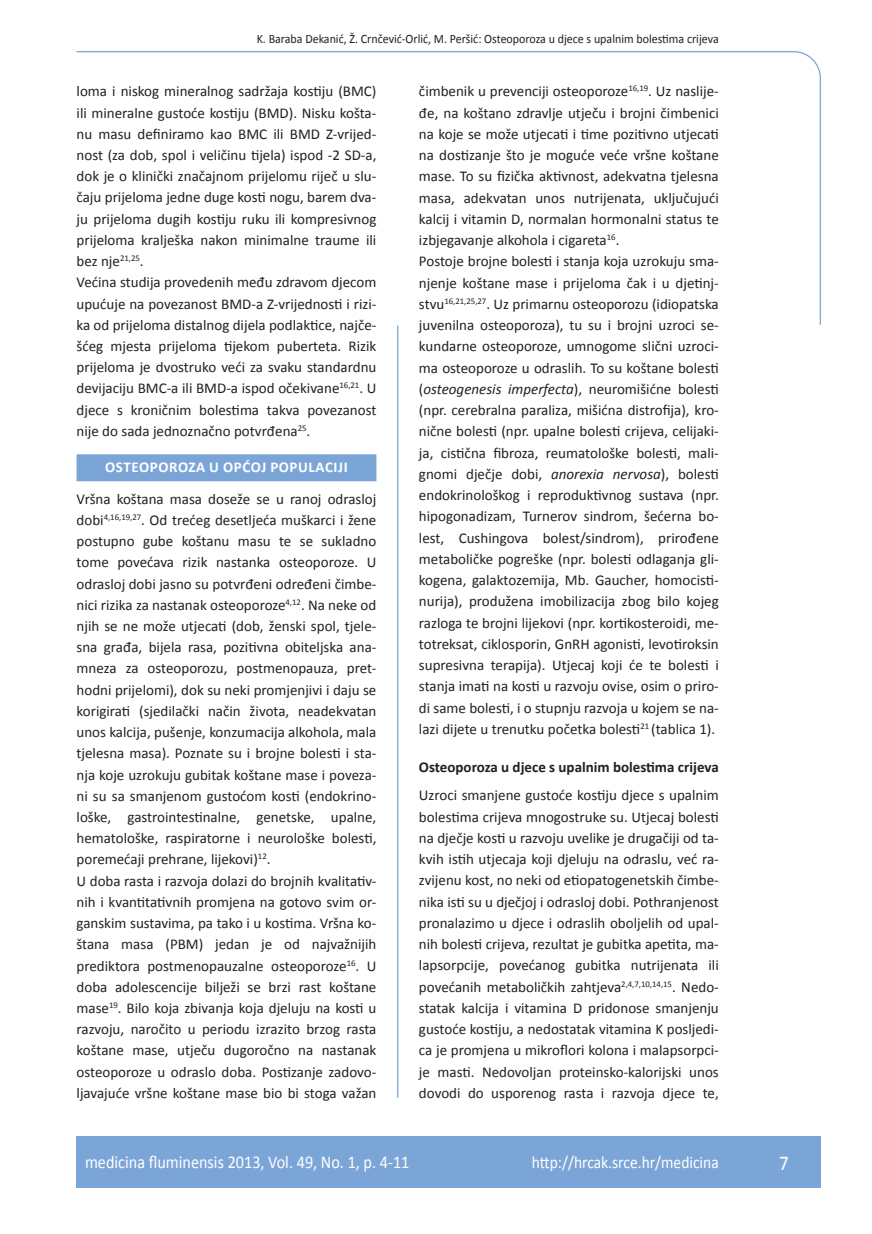
<style>
.page{position:relative;width:872px;height:1234px;background:#fff}
.page>*{position:absolute;margin:0;border:0;box-sizing:border-box;transform-origin:0 0}
.t1{font:21px "Calibri";color:#fff;scale:.9 1}
.t2{font:18px "Calibri";color:#fff;scale:.9 1}
.t3{font:17.25px "Calibri";color:#fff;scale:.9 1}
.t4{font:15px/21.1px "Calibri";color:#231f20}
.t5{font:700 15px "Calibri";color:#231f20}
.t6{font:700 15px "Calibri";letter-spacing:.04em;color:#fff}
.t7{font:12.75px "Calibri";color:#231f20;scale:.94 1}
.s1{font-style:italic}
</style>
<div class="page">
<svg style="left:76px;top:51px;width:745px;height:275px"></svg>
<hr style="left:397px;top:325px;width:1px;height:772px;background:#7ca5d7">
<div style="left:77px;top:1135px;width:744px;height:51px;background:#7ca5d7"></div>
<div style="left:77px;top:454px;width:299px;height:27px;background:#7ca5d7"></div>
<p class="t7" style="left:257px;top:30px;width:493px">K. Baraba Dekanić, Ž. Crnčević-Orlić, M. Peršić: Osteoporoza u djece s upalnim bolestima crijeva</p>
<p class="t4" style="left:77px;top:80px;width:301px">loma i niskog mineralnog sadržaja kostiju (BMC) ili mineralne gustoće kostiju (BMD). Nisku košta&shy;nu masu definiramo kao BMC ili BMD Z-vrijed&shy;nost (za dob, spol i veličinu tijela) ispod -2 SD-a, dok je o klinički značajnom prijelomu riječ u slu&shy;čaju prijeloma jedne duge kosti nogu, barem dva&shy;ju prijeloma dugih kostiju ruku ili kompresivnog prijeloma kralješka nakon minimalne traume ili bez nje<sup>21,25</sup>.<br>Većina studija provedenih među zdravom djecom upućuje na povezanost BMD-a Z-vrijednosti i rizi&shy;ka od prijeloma distalnog dijela podlaktice, najče&shy;šćeg mjesta prijeloma tijekom puberteta. Rizik prijeloma je dvostruko veći za svaku standardnu devijaciju BMC-a ili BMD-a ispod očekivane<sup>16,21</sup>. U djece s kroničnim bolestima takva povezanost nije do sada jednoznačno potvrđena<sup>25</sup>.</p>
<p class="t6" style="left:105px;top:457px;width:244px">OSTEOPOROZA U OPĆOJ POPULACIJI</p>
<p class="t4" style="left:77px;top:487px;width:301px">Vršna koštana masa doseže se u ranoj odrasloj dobi<sup>4,16,19,27</sup>. Od trećeg desetljeća muškarci i žene postupno gube koštanu masu te se sukladno tome povećava rizik nastanka osteoporoze. U odrasloj dobi jasno su potvrđeni određeni čimbe&shy;nici rizika za nastanak osteoporoze<sup>4,12</sup>. Na neke od njih se ne može utjecati (dob, ženski spol, tjele&shy;sna građa, bijela rasa, pozitivna obiteljska ana&shy;mneza za osteoporozu, postmenopauza, pret&shy;hodni prijelomi), dok su neki promjenjivi i daju se korigirati (sjedilački način života, neadekvatan unos kalcija, pušenje, konzumacija alkohola, mala tjelesna masa). Poznate su i brojne bolesti i sta&shy;nja koje uzrokuju gubitak koštane mase i poveza&shy;ni su sa smanjenom gustoćom kosti (endokrino&shy;loške, gastrointestinalne, genetske, upalne, hematološke, raspiratorne i neurološke bolesti, poremećaji prehrane, lijekovi)<sup>12</sup>.<br>U doba rasta i razvoja dolazi do brojnih kvalitativ&shy;nih i kvantitativnih promjena na gotovo svim or&shy;ganskim sustavima, pa tako i u kostima. Vršna ko&shy;štana masa (PBM) jedan je od najvažnijih prediktora postmenopauzalne osteoporoze<sup>16</sup>. U doba adolescencije bilježi se brzi rast koštane mase<sup>19</sup>. Bilo koja zbivanja koja djeluju na kosti u razvoju, naročito u periodu izrazito brzog rasta koštane mase, utječu dugoročno na nastanak osteoporoze u odraslo doba. Postizanje zadovo&shy;ljavajuće vršne koštane mase bio bi stoga važan</p>
<p class="t4" style="left:419px;top:80px;width:301px">čimbenik u prevenciji osteoporoze<sup>16,19</sup>. Uz naslije&shy;đe, na koštano zdravlje utječu i brojni čimbenici na koje se može utjecati i time pozitivno utjecati na dostizanje što je moguće veće vršne koštane mase. To su fizička aktivnost, adekvatna tjelesna masa, adekvatan unos nutrijenata, uključujući kalcij i vitamin D, normalan hormonalni status te izbjegavanje alkohola i cigareta<sup>16</sup>.<br>Postoje brojne bolesti i stanja koja uzrokuju sma&shy;njenje koštane mase i prijeloma čak i u djetinj&shy;stvu<sup>16,21,25,27</sup>. Uz primarnu osteoporozu (idiopatska juvenilna osteoporoza), tu su i brojni uzroci se&shy;kundarne osteoporoze, umnogome slični uzroci&shy;ma osteoporoze u odraslih. To su koštane bolesti (<span class="s1">osteogenesis imperfecta</span>), neuromišićne bolesti (npr. cerebralna paraliza, mišićna distrofija), kro&shy;nične bolesti (npr. upalne bolesti crijeva, celijaki&shy;ja, cistična fibroza, reumatološke bolesti, mali&shy;gnomi dječje dobi, <span class="s1">anorexia nervosa</span>), bolesti endokrinološkog i reproduktivnog sustava (npr. hipogonadizam, Turnerov sindrom, šećerna bo&shy;lest, Cushingova bolest/sindrom), prirođene metaboličke pogreške (npr. bolesti odlaganja gli&shy;kogena, galaktozemija, Mb. Gaucher, homocisti&shy;nurija), produžena imobilizacija zbog bilo kojeg razloga te brojni lijekovi (npr. kortikosteroidi, me&shy;totreksat, ciklosporin, GnRH agonisti, levotiroksin supresivna terapija). Utjecaj koji će te bolesti i stanja imati na kosti u razvoju ovise, osim o priro&shy;di same bolesti, i o stupnju razvoja u kojem se na&shy;lazi dijete u trenutku početka bolesti<sup>21</sup> (tablica 1).</p>
<p class="t5" style="left:419px;top:757px;width:301px">Osteoporoza u djece s upalnim bolestima crijeva</p>
<p class="t4" style="left:419px;top:783px;width:301px;text-align:justify">Uzroci smanjene gustoće kostiju djece s upalnim bolestima crijeva mnogostruke su. Utjecaj bolesti na dječje kosti u razvoju uvelike je drugačiji od ta&shy;kvih istih utjecaja koji djeluju na odraslu, već ra&shy;zvijenu kost, no neki od etiopatogenetskih čimbe&shy;nika isti su u dječjoj i odrasloj dobi. Pothranjenost pronalazimo u djece i odraslih oboljelih od upal&shy;nih bolesti crijeva, rezultat je gubitka apetita, ma&shy;lapsorpcije, povećanog gubitka nutrijenata ili povećanih metaboličkih zahtjeva<sup>2,4,7,10,14,15</sup>. Nedo&shy;statak kalcija i vitamina D pridonose smanjenju gustoće kostiju, a nedostatak vitamina K posljedi&shy;ca je promjena u mikroflori kolona i malapsorpci&shy;je masti. Nedovoljan proteinsko-kalorijski unos dovodi do usporenog rasta i razvoja djece te,</p>
<p class="t2" style="left:85px;top:1150px;width:362px">medicina fluminensis 2013, Vol. 49, No. 1, p. 4-11</p>
<p class="t3" style="left:532px;top:1151px;width:209px">http://hrcak.srce.hr/medicina</p>
<h1 class="t1" style="left:779px;top:1149px;width:12px">7</h1>
</div>
